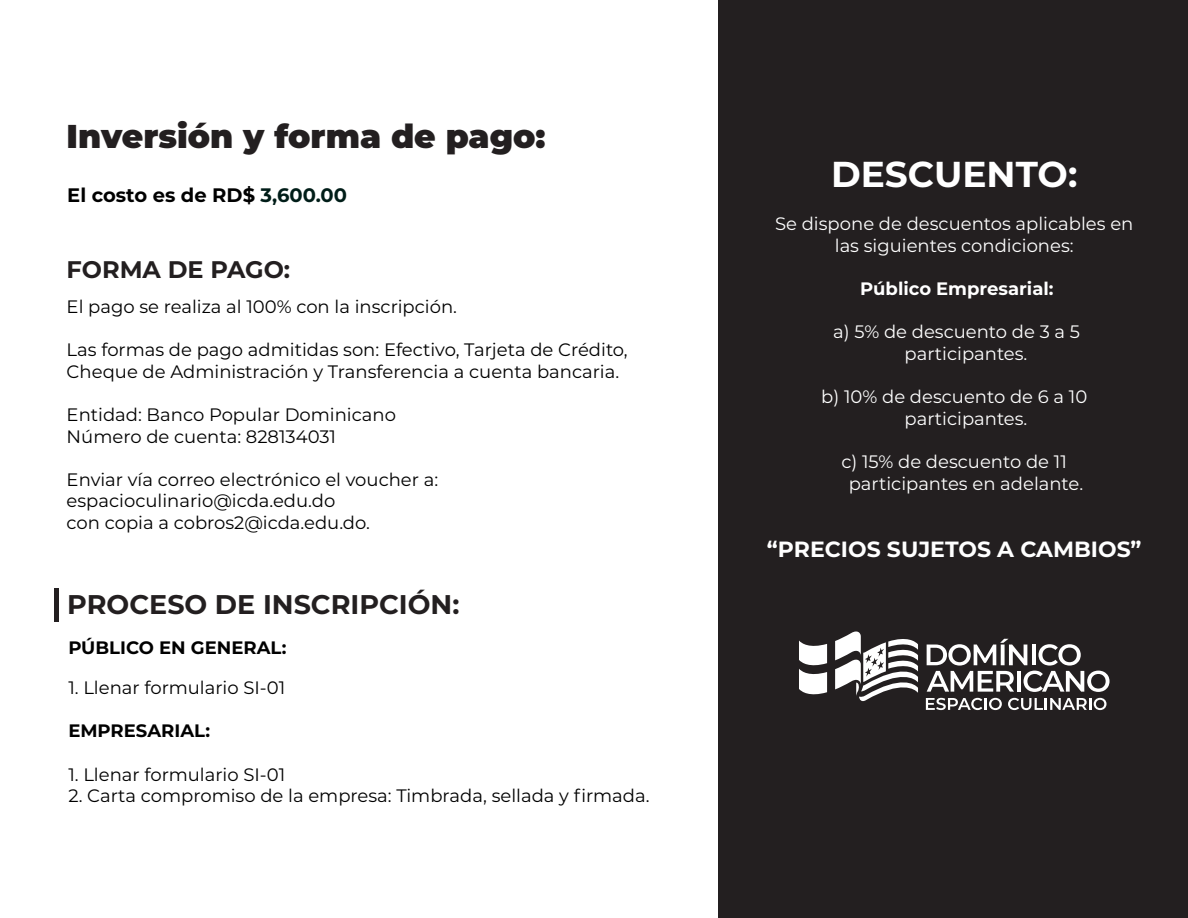
<style>
.page{position:relative;width:1188px;height:918px;background:#fff}
.page>*{position:absolute;margin:0;border:0;box-sizing:border-box;transform-origin:0 0}
.t1{font:700 36px "Montserrat";color:#fff}
.t2{font:900 33px "Montserrat";color:#231f20}
.t3{font:700 27px "Montserrat";color:#231f20}
.t4{font:700 24px "Montserrat";color:#231f20}
.t5{font:700 22.05px "Montserrat";color:#fff}
.t6{font:700 19.5px "Montserrat";color:#000}
.t7{font:18px/21.6px "Montserrat";color:#000}
.t8{font:18px/21.6px "Montserrat";color:#fff}
.t9{font:700 18px "Montserrat";color:#000}
.t10{font:700 18px "Montserrat";color:#fff}
.s1{color:#001d18}
</style>
<div class="page">
<div style="left:719px;top:0;width:469px;height:917px;background:#231f20"></div>
<div style="left:54px;top:588px;width:5px;height:34px;background:#231f20"></div>
<svg style="left:927px;top:639px;width:183px;height:53px"></svg>
<svg style="left:799px;top:640px;width:28px;height:55px"></svg>
<svg style="left:835px;top:631px;width:83px;height:71px"></svg>
<svg style="left:926px;top:698px;width:76px;height:12px"></svg>
<svg style="left:1008px;top:698px;width:99px;height:12px"></svg>
<h2 class="t2" style="left:67px;top:111px;width:480px">Inversión y forma de pago:</h2>
<p class="t6" style="left:67px;top:181px;width:281px">El costo es de RD$ <span class="s1">3,600.00</span></p>
<h3 class="t4" style="left:67px;top:252px;width:225px">FORMA DE PAGO:</h3>
<p class="t7" style="left:67px;top:295px;width:392px">El pago se realiza al 100% con la inscripción.</p>
<p class="t7" style="left:67px;top:338px;width:563px">Las formas de pago admitidas son: Efectivo, Tarjeta de Crédito,<br>Cheque de Administración y Transferencia a cuenta bancaria.</p>
<p class="t7" style="left:67px;top:403px;width:331px">Entidad: Banco Popular Dominicano<br>Número de cuenta: 828134031</p>
<p class="t7" style="left:67px;top:468px;width:373px">Enviar vía correo electrónico el voucher a: espacioculinario@icda.edu.do<br>con copia a cobros2@icda.edu.do.</p>
<h3 class="t3" style="left:67px;top:585px;width:394px">PROCESO DE INSCRIPCIÓN:</h3>
<p class="t9" style="left:68px;top:635px;width:220px">PÚBLICO EN GENERAL:</p>
<p class="t7" style="left:68px;top:676px;width:218px">1. Llenar formulario SI-01</p>
<p class="t9" style="left:68px;top:718px;width:143px">EMPRESARIAL:</p>
<p class="t7" style="left:68px;top:763px;width:218px">1. Llenar formulario SI-01</p>
<p class="t7" style="left:68px;top:784px;width:583px">2. Carta compromiso de la empresa: Timbrada, sellada y firmada.</p>
<h1 class="t1" style="left:831px;top:148px;width:248px">DESCUENTO:</h1>
<p class="t8" style="left:775px;top:213px;width:360px;text-align:center">Se dispone de descuentos aplicables en las siguientes condiciones:</p>
<p class="t10" style="left:860px;top:276px;width:195px">Público Empresarial:</p>
<p class="t8" style="left:905px;top:321px;width:177px;text-indent:-72px">a) 5% de descuento de 3 a 5 participantes.</p>
<p class="t8" style="left:905px;top:385px;width:184px;text-indent:-83px">b) 10% de descuento de 6 a 10 participantes.</p>
<p class="t8" style="left:849px;top:450px;width:236px;text-indent:-7px">c) 15% de descuento de 11 participantes en adelante.</p>
<p class="t5" style="left:767px;top:533px;width:376px">“PRECIOS SUJETOS A CAMBIOS”</p>
</div>
